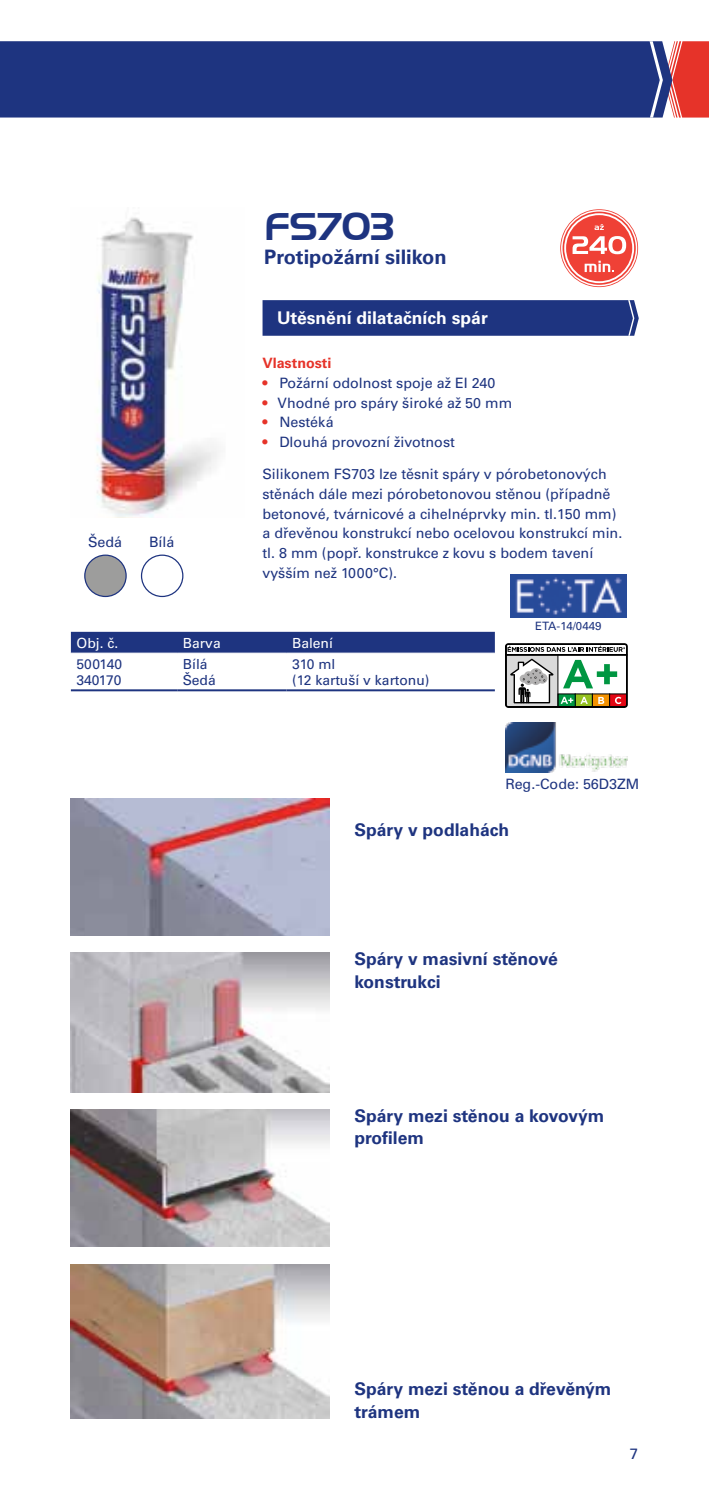
<style>
.page{position:relative;width:709px;height:1489px;background:#fff}
.page>*{position:absolute;margin:0;border:0;box-sizing:border-box;transform-origin:0 0}
.t1{font:37.5px "Handel Gothic BT";color:#1e3480}
.t2{font:700 20px "Univers Com 65";color:#1e3480}
.t3{font:700 17.5px/22.5px "Univers LTCYR 65";color:#1e3480}
.t4{font:700 17.5px "Univers LTCYR 65";color:#fff}
.t5{font:15px "Univers LTCYR 55 Roman";color:#1e3480}
.t6{font:14.25px/19.8px "Univers LTCYR 55 Roman";color:#1e3480}
.t7{font:700 14.25px "Univers LTCYR 65";color:#e63329}
.t8{font:14px/15.8px "Univers LTCYR 55 Roman";color:#1e3480}
.t9{font:14px "Univers LTCYR 55 Roman";color:#fff}
.t10{font:11.5px "Univers LTCYR 55 Roman";color:#1e3480}
.s1{color:#e63329}
</style>
<div class="page">
<div style="left:0;top:41px;width:649px;height:77px;background:#1e3480"></div>
<svg style="left:649px;top:41px;width:60px;height:77px;background:#b75764"></svg>
<img style="left:96px;top:217px;width:123px;height:300px">
<div style="left:262px;top:300px;width:376px;height:36px;background:#1e3480"></div>
<svg style="left:560px;top:209px;width:78px;height:78px"></svg>
<img style="left:71px;top:798px;width:259px;height:137px">
<img style="left:71px;top:1264px;width:259px;height:153px">
<div style="left:85px;top:555px;width:41px;height:41px;background:#9d9d9c;border-radius:50%"></div>
<div style="left:84px;top:554px;width:43px;height:43px;border:1px solid #1e3480;border-radius:50%"></div>
<div style="left:141px;top:554px;width:42px;height:43px;border:1px solid #1e3480;border-radius:50%"></div>
<div style="left:71px;top:631px;width:424px;height:21px;background:#1e3480"></div>
<hr style="left:71px;top:689px;width:106px;height:2px;background:#1e3480">
<hr style="left:177px;top:689px;width:109px;height:2px;background:#1e3480">
<hr style="left:286px;top:689px;width:209px;height:2px;background:#1e3480">
<img style="left:505px;top:723px;width:122px;height:49px">
<svg style="left:505px;top:643px;width:122px;height:64px"></svg>
<img style="left:71px;top:1109px;width:259px;height:137px">
<img style="left:71px;top:952px;width:259px;height:140px">
<img style="left:510px;top:574px;width:116px;height:43px">
<p class="t6" style="left:88px;top:531px;width:35px">Šedá</p>
<p class="t6" style="left:149px;top:531px;width:27px">Bílá</p>
<h1 class="t1" style="left:264px;top:204px;width:132px">FS703</h1>
<h2 class="t2" style="left:264px;top:245px;width:184px">Protipožární silikon</h2>
<p class="t4" style="left:277px;top:306px;width:212px">Utěsnění dilatačních spár</p>
<p class="t7" style="left:262px;top:353px;width:71px">Vlastnosti</p>
<p class="t6" style="left:262px;top:372px;width:235px"><span class="s1">•</span> Požární odolnost spoje až EI 240</p>
<p class="t6" style="left:262px;top:392px;width:251px"><span class="s1">•</span> Vhodné pro spáry široké až 50 mm</p>
<p class="t6" style="left:262px;top:412px;width:73px"><span class="s1">•</span> Nestéká</p>
<p class="t6" style="left:262px;top:431px;width:194px"><span class="s1">•</span> Dlouhá provozní životnost</p>
<p class="t6" style="left:262px;top:463px;width:361px">Silikonem FS703 lze těsnit spáry v pórobetonových stěnách dále mezi pórobetonovou stěnou (případně betonové, tvárnicové a cihelnéprvky min. tl.150 mm) a dřevěnou konstrukcí nebo ocelovou konstrukcí min. tl. 8 mm (popř. konstrukce z kovu s bodem tavení vyšším než 1000°C).</p>
<p class="t10" style="left:535px;top:618px;width:68px">ETA-14/0449</p>
<p class="t9" style="left:76px;top:633px;width:43px">Obj. č.</p>
<p class="t9" style="left:183px;top:633px;width:39px">Barva</p>
<p class="t9" style="left:292px;top:633px;width:42px">Balení</p>
<p class="t8" style="left:77px;top:655px;width:47px">500140<br>340170</p>
<p class="t8" style="left:183px;top:655px;width:34px">Bílá<br>Šedá</p>
<p class="t8" style="left:292px;top:655px;width:139px">310 ml<br>(12 kartuší v kartonu)</p>
<p class="t6" style="left:505px;top:773px;width:135px">Reg.-Code: 56D3ZM</p>
<p class="t3" style="left:354px;top:818px;width:156px">Spáry v podlahách</p>
<p class="t3" style="left:354px;top:947px;width:205px">Spáry v masivní stěnové konstrukci</p>
<p class="t3" style="left:354px;top:1103px;width:251px">Spáry mezi stěnou a kovovým profilem</p>
<p class="t3" style="left:354px;top:1376px;width:258px">Spáry mezi stěnou a dřevěným trámem</p>
<p class="t5" style="left:629px;top:1442px;width:10px">7</p>
</div>
